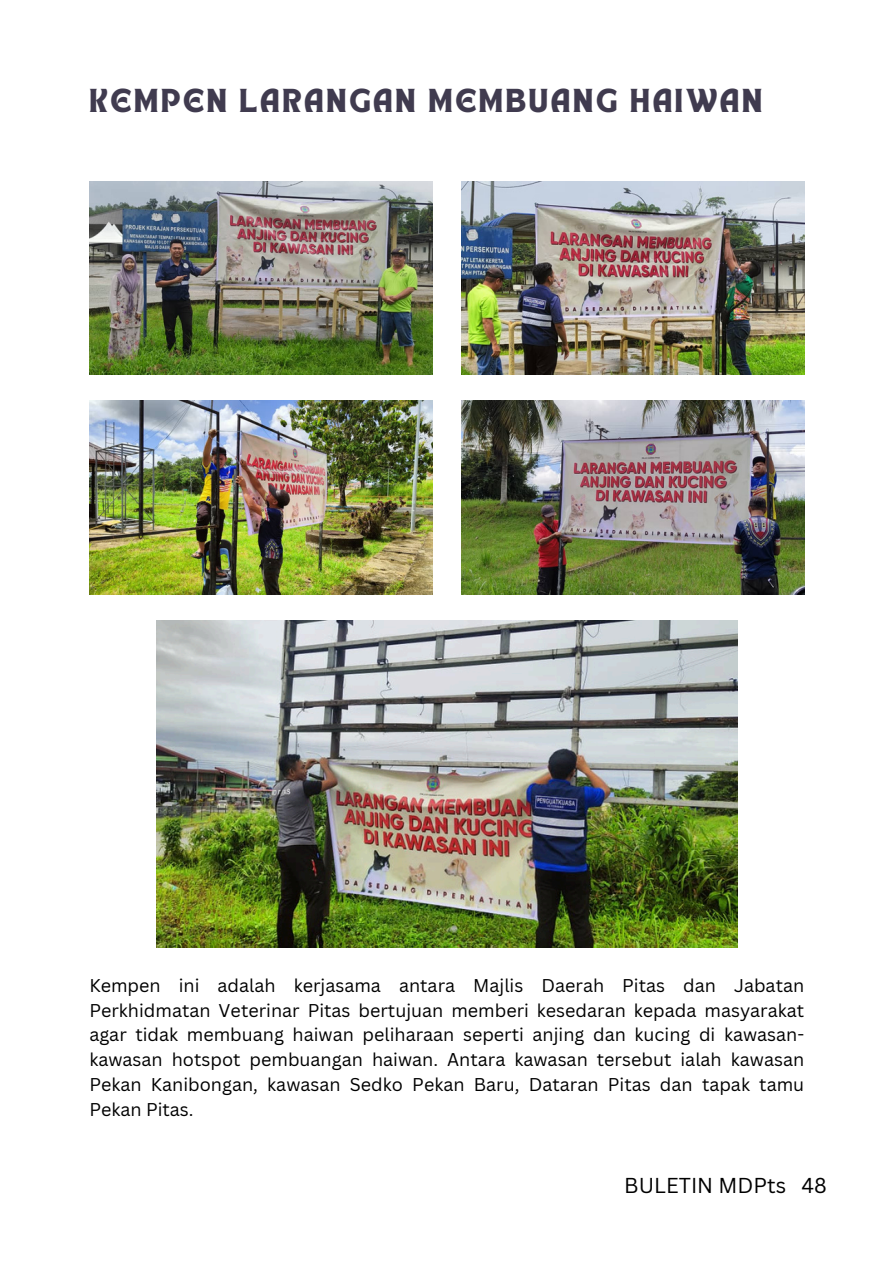
<style>
.page{position:relative;width:894px;height:1264px;background:#fff}
.page>*{position:absolute;margin:0;border:0;box-sizing:border-box;transform-origin:0 0}
.t1{font:24px "TANHEADLINE";letter-spacing:.12em;color:#403b4f}
.t2{font:21px "Canva Sans";color:#000}
.t3{font:18px/24.8px "Canva Sans";color:#000;text-align:justify}
</style>
<div class="page">
<img style="left:89px;top:181px;width:343px;height:194px">
<img style="left:461px;top:181px;width:343px;height:194px">
<img style="left:89px;top:401px;width:343px;height:193px">
<img style="left:461px;top:401px;width:343px;height:193px">
<img style="left:156px;top:621px;width:581px;height:326px">
<p class="t1" style="left:89px;top:87px;width:674px">KEMPEN LARANGAN MEMBUANG HAIWAN</p>
<p class="t3" style="left:89px;top:972px;width:716px">Kempen ini adalah kerjasama antara Majlis Daerah Pitas dan Jabatan Perkhidmatan Veterinar Pitas bertujuan memberi kesedaran kepada masyarakat agar tidak membuang haiwan peliharaan seperti anjing dan kucing di kawasan&shy;kawasan hotspot pembuangan haiwan. Antara kawasan tersebut ialah kawasan Pekan Kanibongan, kawasan Sedko Pekan Baru, Dataran Pitas dan tapak tamu Pekan Pitas.</p>
<h2 class="t2" style="left:624px;top:1170px;width:204px">BULETIN MDPts 48</h2>
</div>
